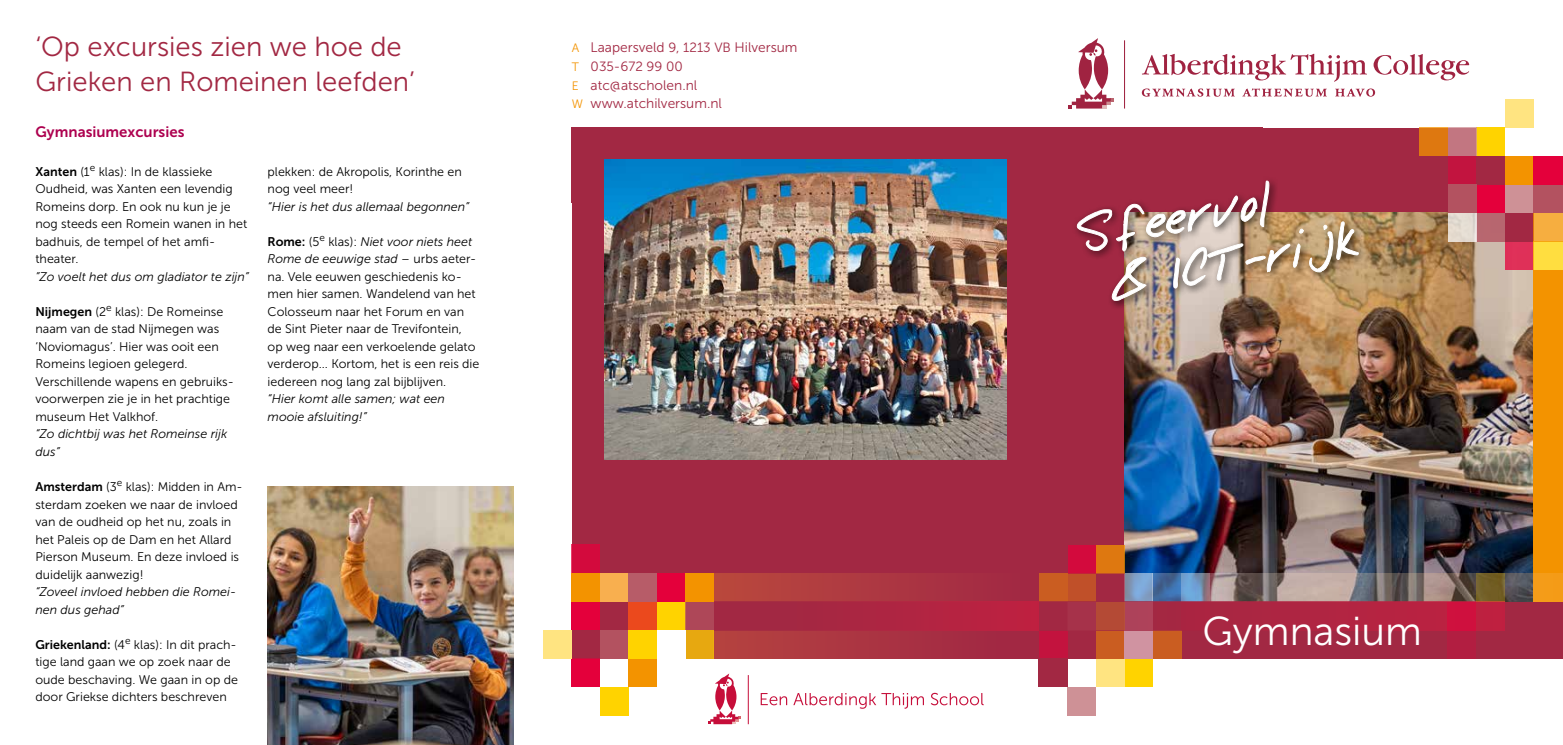
<style>
.page{position:relative;width:1563px;height:745px;background:#fff}
.page>*{position:absolute;margin:0;border:0;box-sizing:border-box;transform-origin:0 0}
.t1{font:40.12px "Museo Sans 300";color:#fff}
.t2{font:27.5px/35px "Museo Sans 300";color:#a22843}
.t3{font:15px "Museo Sans 700";color:#ad004f}
.t4{font:13.75px/18.8px "Museo Sans 300";color:#a22843}
.t5{font:13.38px "Museo Sans 300";color:#a22843}
.t6{font:12.5px/17.5px "Museo Sans 300";color:#000}
.t7{font:italic 12.5px/17.5px "Museo Sans 300";color:#000}
.s1{font-family:"Museo Sans 700"}
.s2{font-style:italic}
.s3{font-size:12.12px;color:#f39300}
.s4{font-size:13.38px}
</style>
<div class="page">
<div style="left:1039px;top:127px;width:465px;height:114px;background:#a22843"></div>
<div style="left:1116px;top:573px;width:447px;height:85px;background:#a22843"></div>
<div style="left:1532px;top:270px;width:31px;height:331px;background:#f39300"></div>
<div style="left:1038px;top:127px;width:115px;height:503px;background:#a22843"></div>
<img style="left:1124px;top:213px;width:408px;height:360px">
<svg style="left:1068px;top:38px;width:46px;height:70px"></svg>
<hr style="left:1124px;top:40px;width:1px;height:68px;background:#a02341">
<svg style="left:1373px;top:54px;width:96px;height:26px"></svg>
<svg style="left:1142px;top:54px;width:225px;height:28px"></svg>
<svg style="left:1142px;top:88px;width:93px;height:9px"></svg>
<svg style="left:1242px;top:88px;width:85px;height:9px"></svg>
<svg style="left:1335px;top:88px;width:40px;height:9px"></svg>
<div style="left:1476px;top:184px;width:29px;height:29px;background:#e4003b"></div>
<div style="left:1505px;top:184px;width:28px;height:29px;background:#ce9196"></div>
<div style="left:1476px;top:213px;width:29px;height:28px;background:#b8676f"></div>
<div style="left:1505px;top:156px;width:28px;height:28px;background:#f39300"></div>
<div style="left:1476px;top:127px;width:29px;height:29px;background:#ffd300"></div>
<div style="left:1448px;top:213px;width:28px;height:28px;background:#e4dcd2"></div>
<div style="left:1419px;top:127px;width:29px;height:29px;background:#de7810"></div>
<div style="left:1505px;top:241px;width:28px;height:29px;background:#df3058"></div>
<div style="left:1448px;top:156px;width:28px;height:28px;background:#c2143f"></div>
<div style="left:1505px;top:213px;width:28px;height:28px;background:#a22843"></div>
<div style="left:1476px;top:156px;width:29px;height:28px;background:#a22843"></div>
<div style="left:1533px;top:184px;width:30px;height:29px;background:#b35260"></div>
<div style="left:1533px;top:241px;width:30px;height:29px;background:#ffde40"></div>
<div style="left:1533px;top:213px;width:30px;height:28px;background:#f6ae40"></div>
<div style="left:1533px;top:156px;width:30px;height:28px;background:#e4003b"></div>
<div style="left:1448px;top:127px;width:28px;height:29px;background:#c27681"></div>
<div style="left:1505px;top:99px;width:28px;height:28px;background:#ffe481"></div>
<div style="left:1448px;top:184px;width:28px;height:29px;background:#b35260"></div>
<svg style="left:1153px;top:573px;width:410px;height:28px"></svg>
<div style="left:1038px;top:658px;width:29px;height:28px;background:#a22843"></div>
<div style="left:1124px;top:658px;width:29px;height:28px;background:#ffd300"></div>
<div style="left:1096px;top:658px;width:28px;height:28px;background:#ffe481"></div>
<svg style="left:1124px;top:573px;width:29px;height:28px"></svg>
<div style="left:1068px;top:544px;width:28px;height:29px;background:#d30a3d"></div>
<div style="left:1096px;top:544px;width:28px;height:29px;background:#de7810"></div>
<div style="left:1067px;top:686px;width:29px;height:29px;background:#ce9196"></div>
<svg style="left:1181px;top:573px;width:28px;height:28px"></svg>
<svg style="left:1038px;top:601px;width:466px;height:29px"></svg>
<div style="left:1447px;top:630px;width:28px;height:28px;background:#b21e41"></div>
<div style="left:1447px;top:601px;width:28px;height:29px;background:#cf103e"></div>
<div style="left:1475px;top:573px;width:29px;height:28px;background:linear-gradient(to bottom,#705d24,#746027)"></div>
<div style="left:572px;top:175px;width:466px;height:483px;background:#a22843"></div>
<div style="left:572px;top:127px;width:690px;height:76px;background:#a22843"></div>
<svg style="left:761px;top:693px;width:26px;height:12px"></svg>
<svg style="left:793px;top:693px;width:131px;height:15px"></svg>
<svg style="left:931px;top:692px;width:52px;height:13px"></svg>
<svg style="left:708px;top:673px;width:33px;height:50px"></svg>
<hr style="left:748px;top:674px;width:1px;height:49px;background:#c60e3a">
<svg style="left:714px;top:573px;width:410px;height:28px"></svg>
<svg style="left:714px;top:629px;width:548px;height:29px"></svg>
<div style="left:714px;top:601px;width:324px;height:28px;background:linear-gradient(to right,#9d2943,#be2141)"></div>
<div style="left:1072px;top:176px;width:295px;height:134px;background:#000;opacity:.83"></div>
<img style="left:1077px;top:176px;width:281px;height:124px">
<img style="left:268px;top:486px;width:246px;height:258px">
<img style="left:604px;top:159px;width:402px;height:300px">
<div style="left:572px;top:601px;width:28px;height:28px;background:#e4003b"></div>
<div style="left:600px;top:629px;width:28px;height:29px;background:#b35260"></div>
<div style="left:572px;top:658px;width:28px;height:28px;background:#e4003b"></div>
<div style="left:600px;top:573px;width:28px;height:28px;background:#f8af4f"></div>
<div style="left:572px;top:573px;width:28px;height:28px;background:#f39300"></div>
<div style="left:572px;top:544px;width:28px;height:29px;background:#d30a3d"></div>
<div style="left:628px;top:658px;width:29px;height:28px;background:#f39300"></div>
<div style="left:628px;top:629px;width:29px;height:29px;background:#ffd300"></div>
<div style="left:685px;top:629px;width:29px;height:29px;background:#e7a810"></div>
<div style="left:657px;top:629px;width:28px;height:62px;background:#fff"></div>
<div style="left:600px;top:686px;width:28px;height:29px;background:#ffd300"></div>
<div style="left:657px;top:601px;width:28px;height:28px;background:#ffd300"></div>
<div style="left:628px;top:601px;width:29px;height:28px;background:#eb491d"></div>
<div style="left:543px;top:629px;width:29px;height:29px;background:#ffe481"></div>
<div style="left:685px;top:601px;width:29px;height:28px;background:#ae4758"></div>
<div style="left:657px;top:573px;width:28px;height:28px;background:#e4003b"></div>
<div style="left:685px;top:573px;width:29px;height:28px;background:#f39300"></div>
<div style="left:628px;top:573px;width:29px;height:28px;background:#b75c68"></div>
<h2 class="t2" style="left:35px;top:29px;width:381px">‘Op excursies zien we hoe de<br>Grieken en Romeinen leefden’</h2>
<p class="t3" style="left:36px;top:123px;width:150px">Gymnasiumexcursies</p>
<p class="t6" style="left:35px;top:162px;width:213px"><span class="s1">Xanten</span> (1<sup>e</sup> klas): In de klassieke<br>Oudheid, was Xanten een levendig<br>Romeins dorp. En ook nu kun je je nog steeds een Romein wanen in het badhuis, de tempel of het amfi&shy;theater.</p>
<p class="t7" style="left:35px;top:267px;width:215px">”Zo voelt het dus om gladiator te zijn”</p>
<p class="t6" style="left:35px;top:302px;width:200px"><span class="s1">Nijmegen</span> (2<sup>e</sup> klas): De Romeinse naam van de stad Nijmegen was ‘Noviomagus’. Hier was ooit een<br>Romeins legioen gelegerd.<br>Verschillende wapens en gebruiks&shy;voorwerpen zie je in het prachtige museum Het Valkhof.</p>
<p class="t7" style="left:35px;top:425px;width:193px">“Zo dichtbij was het Romeinse rijk dus”</p>
<p class="t6" style="left:35px;top:477px;width:209px"><span class="s1">Amsterdam</span> (3<sup>e</sup> klas): Midden in Am&shy;sterdam zoeken we naar de invloed van de oudheid op het nu, zoals in het Paleis op de Dam en het Allard<br>Pierson Museum. En deze invloed is duidelijk aanwezig!</p>
<p class="t7" style="left:35px;top:582px;width:202px">“Zoveel invloed hebben die Romei&shy;nen dus gehad”</p>
<p class="t6" style="left:35px;top:635px;width:204px"><span class="s1">Griekenland:</span> (4<sup>e</sup> klas): In dit prach&shy;tige land gaan we op zoek naar de oude beschaving. We gaan in op de door Griekse dichters beschreven</p>
<p class="t6" style="left:268px;top:162px;width:196px">plekken: de Akropolis, Korinthe en nog veel meer!</p>
<p class="t7" style="left:268px;top:197px;width:203px">“Hier is het dus allemaal begonnen”</p>
<p class="t6" style="left:268px;top:232px;width:213px"><span class="s1">Rome:</span> (5<sup>e</sup> klas): <span class="s2">Niet voor niets heet Rome de eeuwige stad</span> – urbs aeter&shy;na. Vele eeuwen geschiedenis ko&shy;men hier samen. Wandelend van het Colosseum naar het Forum en van de Sint Pieter naar de Trevifontein, op weg naar een verkoelende gelato verderop... Kortom, het is een reis die iedereen nog lang zal bijblijven.</p>
<p class="t7" style="left:268px;top:390px;width:179px">“Hier komt alle samen; wat een mooie afsluiting!”</p>
<p class="t4" style="left:572px;top:38px;width:227px"><span class="s3">A</span> Laapersveld <span class="s4">9</span>, <span class="s4">1213 VB</span> Hilversum</p>
<p class="t5" style="left:572px;top:59px;width:113px"><span class="s3">T</span> 035-672 99 00</p>
<p class="t4" style="left:572px;top:76px;width:152px"><span class="s3">E</span> atc@atscholen.nl<br><span class="s3">W</span> www.atchilversum.nl</p>
<h1 class="t1" style="left:1202px;top:609px;width:221px">Gymnasium</h1>
</div>
